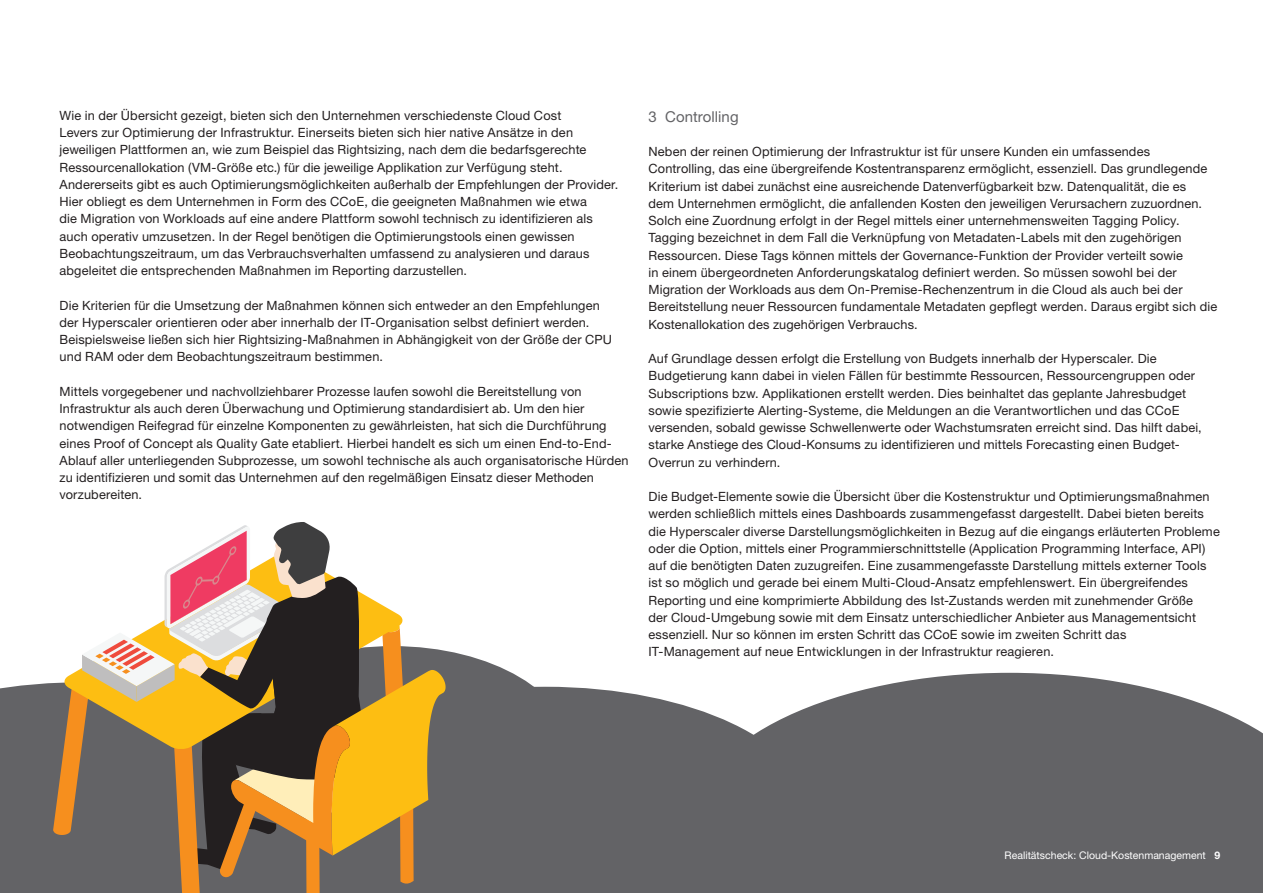
<style>
.page{position:relative;width:1263px;height:893px;background:#fff}
.page>*{position:absolute;margin:0;border:0;box-sizing:border-box;transform-origin:0 0}
.t1{font:15px "Helvetica Neue LT";color:#636366}
.t2{font:12.75px/17.2px "Helvetica Neue LT";letter-spacing:.01em;color:#231f20}
.t3{font:10.5px "Helvetica Neue LT";color:#fff}
.s1{font-weight:700}
</style>
<div class="page">
<svg style="left:535px;top:687px;width:158px;height:94px;background:#6f6f72"></svg>
<div style="left:0;top:683px;width:53px;height:98px;background:#636366"></div>
<svg style="left:693px;top:673px;width:570px;height:108px;fill:#636366"></svg>
<div style="left:213px;top:646px;width:359px;height:212px;background:#636366;border-radius:50%"></div>
<div style="left:0;top:781px;width:53px;height:112px;background:#636366"></div>
<div style="left:446px;top:781px;width:216px;height:112px;background:#636366"></div>
<div style="left:662px;top:781px;width:200px;height:112px;background:#636366"></div>
<div style="left:862px;top:781px;width:401px;height:112px;background:#636366"></div>
<svg style="left:53px;top:522px;width:393px;height:371px"></svg>
<p class="t2" style="left:60px;top:107px;width:560px">Wie in der Übersicht gezeigt, bieten sich den Unternehmen verschiedenste Cloud Cost<br>Levers zur Optimierung der Infrastruktur. Einerseits bieten sich hier native Ansätze in den jeweiligen Plattformen an, wie zum Beispiel das Rightsizing, nach dem die bedarfsgerechte Ressourcenallokation (VM-Größe etc.) für die jeweilige Applikation zur Verfügung steht.<br>Andererseits gibt es auch Optimierungsmöglichkeiten außerhalb der Empfehlungen der Provider.<br>Hier obliegt es dem Unternehmen in Form des CCoE, die geeigneten Maßnahmen wie etwa<br>die Migration von Workloads auf eine andere Plattform sowohl technisch zu identifizieren als auch operativ umzusetzen. In der Regel benötigen die Optimierungstools einen gewissen Beobachtungszeitraum, um das Verbrauchsverhalten umfassend zu analysieren und daraus abgeleitet die entsprechenden Maßnahmen im Reporting darzustellen.</p>
<p class="t2" style="left:60px;top:296px;width:554px">Die Kriterien für die Umsetzung der Maßnahmen können sich entweder an den Empfehlungen der Hyperscaler orientieren oder aber innerhalb der IT-Organisation selbst definiert werden.<br>Beispielsweise ließen sich hier Rightsizing-Maßnahmen in Abhängigkeit von der Größe der CPU und RAM oder dem Beobachtungszeitraum bestimmen.</p>
<p class="t2" style="left:60px;top:383px;width:570px">Mittels vorgegebener und nachvollziehbarer Prozesse laufen sowohl die Bereitstellung von Infrastruktur als auch deren Überwachung und Optimierung standardisiert ab. Um den hier notwendigen Reifegrad für einzelne Komponenten zu gewährleisten, hat sich die Durchführung eines Proof of Concept als Quality Gate etabliert. Hierbei handelt es sich um einen End-to-End-Ablauf aller unterliegenden Subprozesse, um sowohl technische als auch organisatorische Hürden zu identifizieren und somit das Unternehmen auf den regelmäßigen Einsatz dieser Methoden vorzubereiten.</p>
<p class="t1" style="left:648px;top:107px;width:92px">3 Controlling</p>
<p class="t2" style="left:648px;top:143px;width:570px">Neben der reinen Optimierung der Infrastruktur ist für unsere Kunden ein umfassendes Controlling, das eine übergreifende Kostentransparenz ermöglicht, essenziell. Das grundlegende Kriterium ist dabei zunächst eine ausreichende Datenverfügbarkeit bzw. Datenqualität, die es<br>dem Unternehmen ermöglicht, die anfallenden Kosten den jeweiligen Verursachern zuzuordnen.<br>Solch eine Zuordnung erfolgt in der Regel mittels einer unternehmensweiten Tagging Policy.<br>Tagging bezeichnet in dem Fall die Verknüpfung von Metadaten-Labels mit den zugehörigen Ressourcen. Diese Tags können mittels der Governance-Funktion der Provider verteilt sowie<br>in einem übergeordneten Anforderungskatalog definiert werden. So müssen sowohl bei der Migration der Workloads aus dem On-Premise-Rechenzentrum in die Cloud als auch bei der Bereitstellung neuer Ressourcen fundamentale Metadaten gepflegt werden. Daraus ergibt sich die Kostenallokation des zugehörigen Verbrauchs.</p>
<p class="t2" style="left:648px;top:350px;width:555px">Auf Grundlage dessen erfolgt die Erstellung von Budgets innerhalb der Hyperscaler. Die Budgetierung kann dabei in vielen Fällen für bestimmte Ressourcen, Ressourcengruppen oder Subscriptions bzw. Applikationen erstellt werden. Dies beinhaltet das geplante Jahresbudget sowie spezifizierte Alerting-Systeme, die Meldungen an die Verantwortlichen und das CCoE versenden, sobald gewisse Schwellenwerte oder Wachstumsraten erreicht sind. Das hilft dabei, starke Anstiege des Cloud-Konsums zu identifizieren und mittels Forecasting einen Budget-Overrun zu verhindern.</p>
<p class="t2" style="left:648px;top:488px;width:573px">Die Budget-Elemente sowie die Übersicht über die Kostenstruktur und Optimierungsmaßnahmen werden schließlich mittels eines Dashboards zusammengefasst dargestellt. Dabei bieten bereits die Hyperscaler diverse Darstellungsmöglichkeiten in Bezug auf die eingangs erläuterten Probleme oder die Option, mittels einer Programmierschnittstelle (Application Programming Interface, API) auf die benötigten Daten zuzugreifen. Eine zusammengefasste Darstellung mittels externer Tools ist so möglich und gerade bei einem Multi-Cloud-Ansatz empfehlenswert. Ein übergreifendes Reporting und eine komprimierte Abbildung des Ist-Zustands werden mit zunehmender Größe<br>der Cloud-Umgebung sowie mit dem Einsatz unterschiedlicher Anbieter aus Managementsicht essenziell. Nur so können im ersten Schritt das CCoE sowie im zweiten Schritt das IT-Management auf neue Entwicklungen in der Infrastruktur reagieren.</p>
<p class="t3" style="left:1004px;top:849px;width:217px">Realitätscheck: Cloud-Kostenmanagement <span class="s1">9</span></p>
</div>
